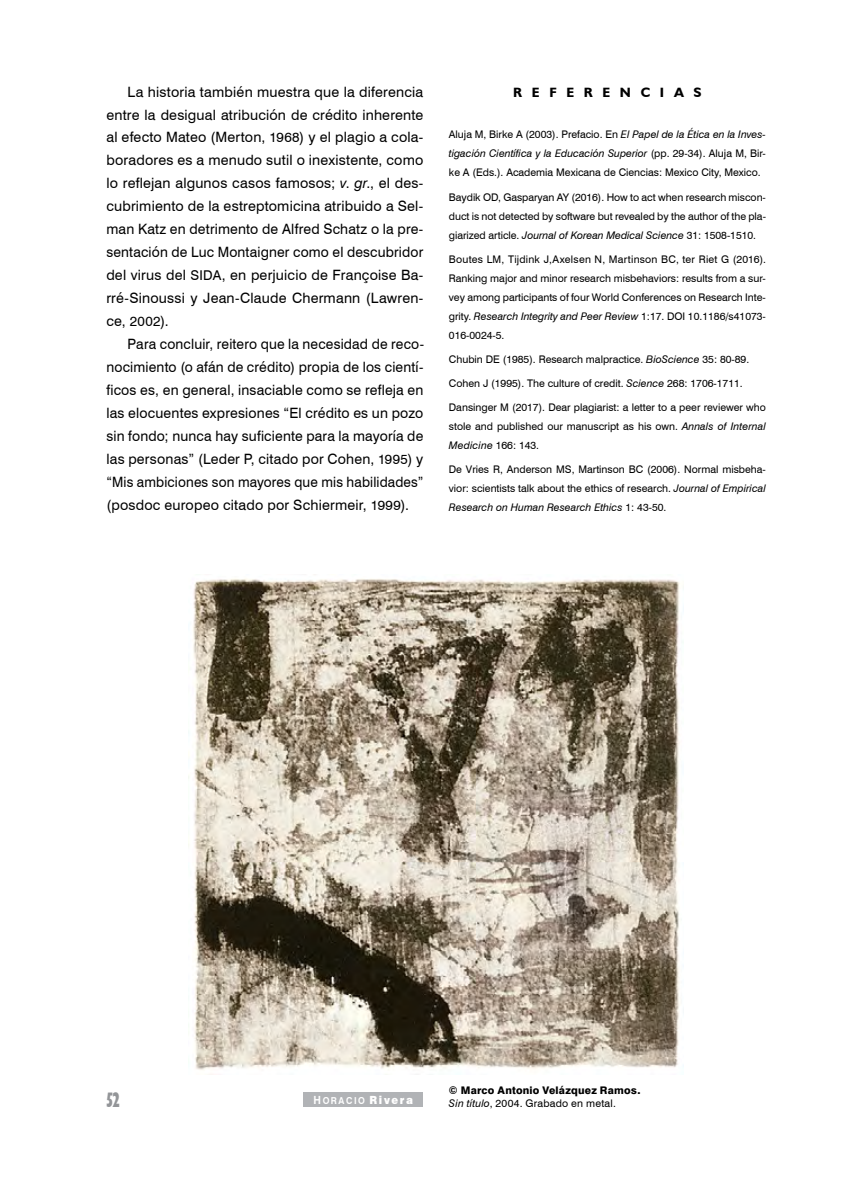
<style>
.page{position:relative;width:851px;height:1191px;background:#fff}
.page>*{position:absolute;margin:0;border:0;box-sizing:border-box;transform-origin:0 0}
.t1{font:700 condensed 21px "Humanist 521 BT Xtra";color:#939598;scale:.75 1}
.t2{font:14.25px/23px "Swiss 721 BT";letter-spacing:.015em;color:#000;text-align:justify}
.t3{font:700 13.5px "Humanist 521 BT";letter-spacing:.72em;color:#000}
.t4{font:10.5px/18.9px "Swiss 721 BT";color:#000;text-align:justify}
.t5{font:800 10.5px/12.6px "Swiss 721 BT";letter-spacing:.02em;color:#000}
.t6{font:9.6px "Swiss 721 BT Bold SC850";color:#fff;scale:.9 1}
.s1{font-size:13.5px}
.s2{font-style:italic}
.s3{font-size:11.25px}
.s4{font-family:"Swiss 721 BT";font-weight:900;font-size:11.25px}
.s5{font-weight:400;font-style:italic}
.s6{font-weight:400}
</style>
<div class="page">
<div style="left:303px;top:1092px;width:120px;height:14px;background:#b1b3b6"></div>
<img style="left:188px;top:574px;width:492px;height:496px">
<p class="t2" style="left:106px;top:79px;width:318px;text-indent:21px">La historia también muestra que la diferencia entre la desigual atribución de crédito inherente al efecto Mateo (Merton, <span class="s1">1968</span>) y el plagio a cola&shy;boradores es a menudo sutil o inexistente, como lo reflejan algunos casos famosos; <span class="s2">v</span>. <span class="s2">gr</span>., el des&shy;cubrimiento de la estreptomicina atribuido a Sel&shy;man Katz en detrimento de Alfred Schatz o la pre&shy;sentación de Luc Montaigner como el descubridor del virus del <span class="s1">SIDA</span>, en perjuicio de Françoise Ba&shy;rré-Sinoussi y Jean-Claude Chermann (Lawren&shy;ce, <span class="s1">2002</span>).</p>
<p class="t2" style="left:106px;top:332px;width:319px;text-indent:21px">Para concluir, reitero que la necesidad de reco&shy;nocimiento (o afán de crédito) propia de los cientí&shy;ficos es, en general, insaciable como se refleja en las elocuentes expresiones “El crédito es un pozo sin fondo; nunca hay suficiente para la mayoría de las personas” (Leder P, citado por Cohen, <span class="s1">1995</span>) y “Mis ambiciones son mayores que mis habilidades” (posdoc europeo citado por Schiermeir, <span class="s1">1999</span>).</p>
<p class="t3" style="left:513px;top:84px;width:190px">REFERENCIAS</p>
<p class="t4" style="left:449px;top:125px;width:318px">Aluja M, Birke A (2003). Prefacio. En <span class="s2">El Papel de la Ética en la Inves&shy;tigación Científica y la Educación Superior</span> (pp. 29-34). Aluja M, Bir&shy;ke A (Eds.). Academia Mexicana de Ciencias: Mexico City, Mexico.</p>
<p class="t4" style="left:449px;top:187px;width:318px">Baydik OD, Gasparyan AY (2016). How to act when research miscon&shy;duct is not detected by software but revealed by the author of the pla&shy;giarized article. <span class="s2">Journal of Korean Medical Science</span> 31: 1508-1510.</p>
<p class="t4" style="left:449px;top:249px;width:318px">Boutes LM, Tijdink J,Axelsen N, Martinson BC, ter Riet G (2016).<br>Ranking major and minor research misbehaviors: results from a sur&shy;vey among participants of four World Conferences on Research Inte&shy;grity. <span class="s2">Research Integrity and Peer Review</span> 1:17. DOI 10.1186/s41073- 016-0024-5.</p>
<p class="t4" style="left:449px;top:349px;width:302px">Chubin DE (1985). Research malpractice. <span class="s2">BioScience</span> 35: 80-89.</p>
<p class="t4" style="left:449px;top:373px;width:295px">Cohen J (1995). The culture of credit. <span class="s2">Science</span> 268: 1706-1711.</p>
<p class="t4" style="left:449px;top:397px;width:318px">Dansinger M (2017). Dear plagiarist: a letter to a peer reviewer who stole and published our manuscript as his own. <span class="s2">Annals of Internal Medicine</span> 166: 143.</p>
<p class="t4" style="left:449px;top:459px;width:318px">De Vries R, Anderson MS, Martinson BC (2006). Normal misbeha&shy;vior: scientists talk about the ethics of research. <span class="s2">Journal of Empirical Research on Human Research Ethics</span> 1: 43-50.</p>
<h1 class="t1" style="left:106px;top:1086px;width:19px">52</h1>
<p class="t6" style="left:313px;top:1093px;width:112px"><span class="s3">H</span>OR ACIO <span class="s4">Rivera</span></p>
<p class="t5" style="left:449px;top:1084px;width:193px">© Marco Antonio Velázquez Ramos.<br><span class="s5">Sin título</span><span class="s6">, 2004. Grabado en metal.</span></p>
</div>
